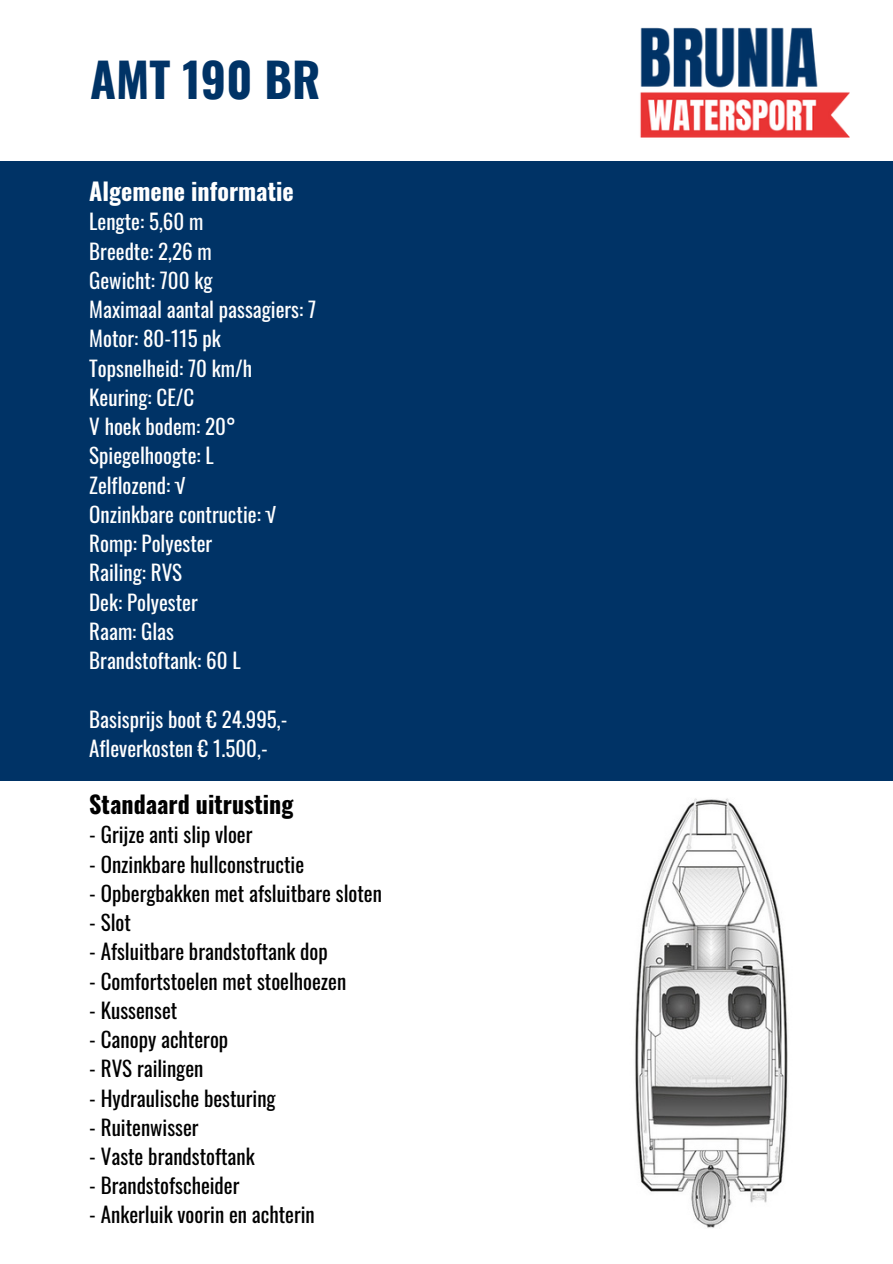
<style>
.page{position:relative;width:893px;height:1264px;background:#fff}
.page>*{position:absolute;margin:0;border:0;box-sizing:border-box;transform-origin:0 0}
.t1{font:700 47.25px "Oswald";color:#036}
.t2{font:700 24px "Oswald";color:#000}
.t3{font:700 24px "Oswald";color:#fff}
.t4{font:21px/29.2px "Oswald";color:#fff}
.t5{font:21px "Oswald";color:#000}
</style>
<div class="page">
<div style="left:0;top:161px;width:892px;height:620px;background:#036"></div>
<img style="left:635px;top:798px;width:153px;height:430px">
<img style="left:640px;top:27px;width:210px;height:111px">
<h1 class="t1" style="left:90px;top:42px;width:232px">AMT 190 BR</h1>
<p class="t3" style="left:89px;top:172px;width:206px">Algemene informatie</p>
<p class="t4" style="left:89px;top:206px;width:228px">Lengte: 5,60 m<br>Breedte: 2,26 m<br>Gewicht: 700 kg<br>Maximaal aantal passagiers: 7<br>Motor: 80-115 pk<br>Topsnelheid: 70 km/h<br>Keuring: CE/C<br>V hoek bodem: 20°<br>Spiegelhoogte: L<br>Zelflozend: √<br>Onzinkbare contructie: √<br>Romp: Polyester<br>Railing: RVS<br>Dek: Polyester<br>Raam: Glas<br>Brandstoftank: 60 L</p>
<p class="t4" style="left:89px;top:703px;width:200px">Basisprijs boot € 24.995,-<br>Afleverkosten € 1.500,-</p>
<p class="t2" style="left:89px;top:785px;width:205px">Standaard uitrusting</p>
<p class="t5" style="left:89px;top:818px;width:165px">- Grijze anti slip vloer</p>
<p class="t5" style="left:89px;top:847px;width:216px">- Onzinkbare hullconstructie</p>
<p class="t5" style="left:89px;top:876px;width:294px">- Opbergbakken met afsluitbare sloten</p>
<p class="t5" style="left:89px;top:906px;width:43px">- Slot</p>
<p class="t5" style="left:89px;top:935px;width:240px">- Afsluitbare brandstoftank dop</p>
<p class="t5" style="left:89px;top:964px;width:258px">- Comfortstoelen met stoelhoezen</p>
<p class="t5" style="left:89px;top:993px;width:89px">- Kussenset</p>
<p class="t5" style="left:89px;top:1022px;width:140px">- Canopy achterop</p>
<p class="t5" style="left:89px;top:1052px;width:116px">- RVS railingen</p>
<p class="t5" style="left:89px;top:1081px;width:188px">- Hydraulische besturing</p>
<p class="t5" style="left:89px;top:1110px;width:111px">- Ruitenwisser</p>
<p class="t5" style="left:89px;top:1139px;width:167px">- Vaste brandstoftank</p>
<p class="t5" style="left:89px;top:1169px;width:152px">- Brandstofscheider</p>
<p class="t5" style="left:89px;top:1198px;width:227px">- Ankerluik voorin en achterin</p>
</div>
